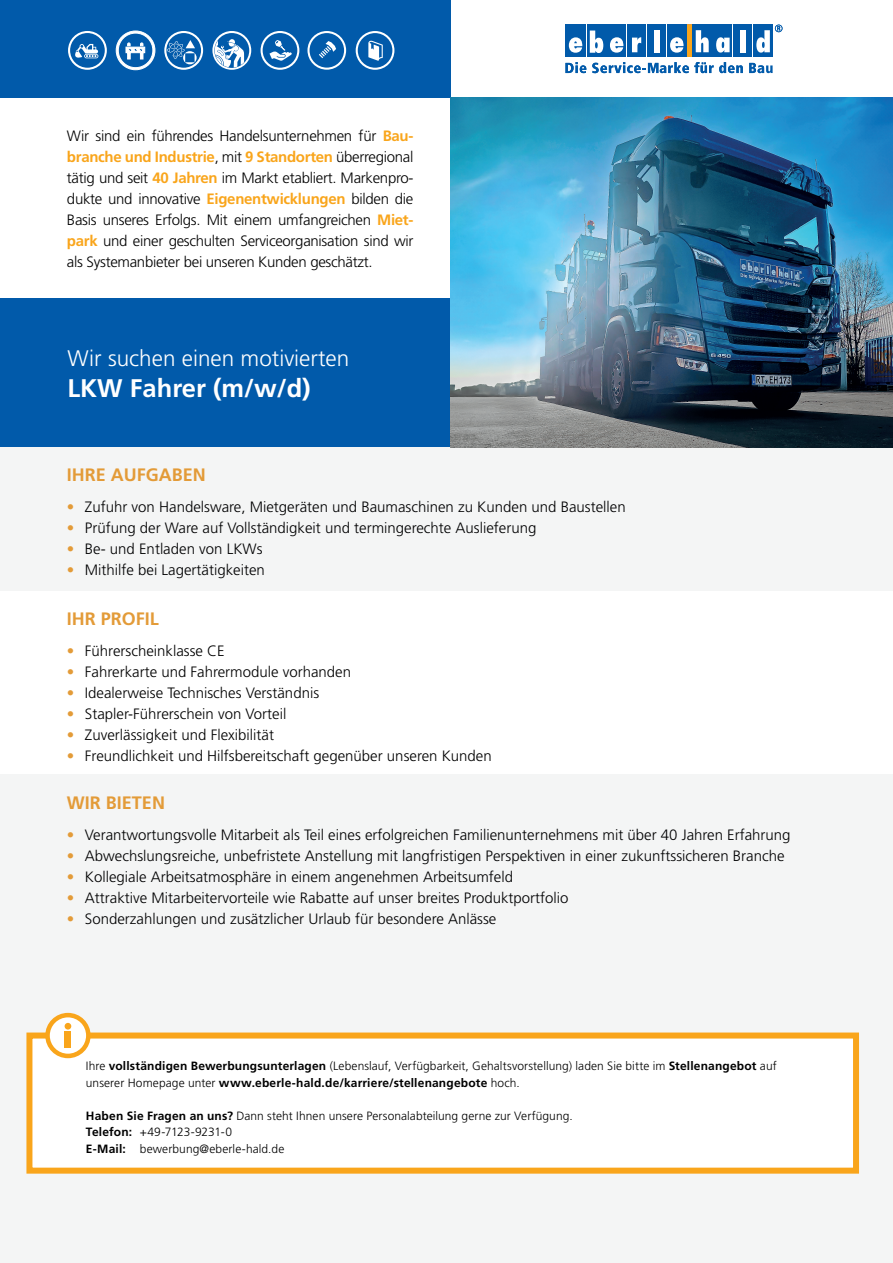
<style>
.page{position:relative;width:893px;height:1263px;background:#fff}
.page>*{position:absolute;margin:0;border:0;box-sizing:border-box;transform-origin:0 0}
.t1{font:700 25.5px "Frutiger LT Std";color:#fff}
.t2{font:300 22.5px "Frutiger LT Std";color:#fff}
.t3{font:700 18px "Frutiger LT Std";color:#e39b38}
.t4{font:300 15px/21px "Frutiger LT Std";color:#000001;text-align:justify}
.t5{font:300 12px/16.5px "Frutiger LT Std";letter-spacing:.005em;color:#000001}
.s1{font-weight:700;color:#f9a51b}
.s2{color:#e39b38}
.s3{font-weight:700}
</style>
<div class="page">
<div style="left:0;top:0;width:451px;height:98px;background:#015aaa"></div>
<svg style="left:587px;top:25px;width:19px;height:32px"></svg>
<svg style="left:590px;top:31px;width:13px;height:22px"></svg>
<div style="left:647px;top:25px;width:19px;height:32px;background:#015aaa"></div>
<div style="left:654px;top:30px;width:5px;height:22px;background:#fff"></div>
<div style="left:627px;top:25px;width:19px;height:32px;background:#015aaa"></div>
<svg style="left:632px;top:37px;width:9px;height:15px"></svg>
<div style="left:686px;top:25px;width:6px;height:32px;background:#f9a51b"></div>
<div style="left:734px;top:25px;width:18px;height:32px;background:#015aaa"></div>
<div style="left:740px;top:30px;width:6px;height:22px;background:#fff"></div>
<div style="left:692px;top:25px;width:20px;height:32px;background:#015aaa"></div>
<svg style="left:696px;top:30px;width:13px;height:22px"></svg>
<div style="left:713px;top:25px;width:19px;height:32px;background:#015aaa"></div>
<div style="left:753px;top:25px;width:20px;height:32px;background:#015aaa"></div>
<svg style="left:716px;top:37px;width:14px;height:16px"></svg>
<div style="left:565px;top:25px;width:21px;height:32px;background:#015aaa"></div>
<svg style="left:569px;top:37px;width:13px;height:16px"></svg>
<div style="left:607px;top:25px;width:19px;height:32px;background:#015aaa"></div>
<svg style="left:610px;top:37px;width:13px;height:16px"></svg>
<div style="left:667px;top:25px;width:19px;height:32px;background:#015aaa"></div>
<svg style="left:670px;top:37px;width:13px;height:16px"></svg>
<svg style="left:565px;top:62px;width:21px;height:11px"></svg>
<svg style="left:592px;top:62px;width:181px;height:11px"></svg>
<svg style="left:756px;top:25px;width:26px;height:28px"></svg>
<svg style="left:116px;top:31px;width:39px;height:39px"></svg>
<svg style="left:68px;top:31px;width:39px;height:39px"></svg>
<svg style="left:164px;top:31px;width:39px;height:39px"></svg>
<svg style="left:212px;top:31px;width:39px;height:39px"></svg>
<svg style="left:261px;top:31px;width:38px;height:39px"></svg>
<svg style="left:307px;top:31px;width:39px;height:39px"></svg>
<svg style="left:356px;top:31px;width:38px;height:39px"></svg>
<div style="left:0;top:447px;width:893px;height:143px;background:#f4f5f5"></div>
<div style="left:0;top:775px;width:893px;height:488px;background:#f4f5f5"></div>
<div style="left:0;top:299px;width:450px;height:148px;background:#015aaa"></div>
<div style="left:26px;top:1032px;width:833px;height:141px;background:#fff;border:6px solid #f9a51b"></div>
<svg style="left:45px;top:1013px;width:46px;height:45px"></svg>
<div style="left:50px;top:1017px;width:36px;height:37px;background:#fff;border-radius:50%"></div>
<div style="left:65px;top:1031px;width:6px;height:17px;background:#f9a51b"></div>
<svg style="left:65px;top:1023px;width:6px;height:6px"></svg>
<img style="left:450px;top:98px;width:443px;height:349px">
<p class="t4" style="left:67px;top:125px;width:348px">Wir sind ein führendes Handelsunternehmen für <span class="s1">Bau&shy;branche und Industrie</span>, mit <span class="s1">9 Standorten</span> überregional tätig und seit <span class="s1">40 Jahren</span> im Markt etabliert. Markenpro&shy;dukte und innovative <span class="s1">Eigenentwicklungen</span> bilden die Basis unseres Erfolgs. Mit einem umfangreichen <span class="s1">Miet&shy;park</span> und einer geschulten Serviceorganisation sind wir als Systemanbieter bei unseren Kunden geschätzt.</p>
<h2 class="t2" style="left:68px;top:345px;width:283px">Wir suchen einen motivierten</h2>
<h1 class="t1" style="left:68px;top:373px;width:245px">LKW Fahrer (m/w/d)</h1>
<p class="t3" style="left:67px;top:465px;width:140px">IHRE AUFGABEN</p>
<p class="t4" style="left:67px;top:497px;width:560px"><span class="s2">•</span> Zufuhr von Handelsware, Mietgeräten und Baumaschinen zu Kunden und Baustellen</p>
<p class="t4" style="left:67px;top:518px;width:471px"><span class="s2">•</span> Prüfung der Ware auf Vollständigkeit und termingerechte Auslieferung</p>
<p class="t4" style="left:67px;top:539px;width:197px"><span class="s2">•</span> Be- und Entladen von LKWs</p>
<p class="t4" style="left:67px;top:560px;width:199px"><span class="s2">•</span> Mithilfe bei Lagertätigkeiten</p>
<p class="t3" style="left:67px;top:608px;width:94px">IHR PROFIL</p>
<p class="t4" style="left:67px;top:640px;width:159px"><span class="s2">•</span> Führerscheinklasse CE</p>
<p class="t4" style="left:67px;top:661px;width:286px"><span class="s2">•</span> Fahrerkarte und Fahrermodule vorhanden</p>
<p class="t4" style="left:67px;top:682px;width:254px"><span class="s2">•</span> Idealerweise Technisches Verständnis</p>
<p class="t4" style="left:67px;top:703px;width:221px"><span class="s2">•</span> Stapler-Führerschein von Vorteil</p>
<p class="t4" style="left:67px;top:724px;width:209px"><span class="s2">•</span> Zuverlässigkeit und Flexibilität</p>
<p class="t4" style="left:67px;top:745px;width:426px"><span class="s2">•</span> Freundlichkeit und Hilfsbereitschaft gegenüber unseren Kunden</p>
<p class="t3" style="left:67px;top:792px;width:100px">WIR BIETEN</p>
<p class="t4" style="left:67px;top:824px;width:725px"><span class="s2">•</span> Verantwortungsvolle Mitarbeit als Teil eines erfolgreichen Familienunternehmens mit über 40 Jahren Erfahrung</p>
<p class="t4" style="left:67px;top:845px;width:719px"><span class="s2">•</span> Abwechslungsreiche, unbefristete Anstellung mit langfristigen Perspektiven in einer zukunftssicheren Branche</p>
<p class="t4" style="left:67px;top:866px;width:448px"><span class="s2">•</span> Kollegiale Arbeitsatmosphäre in einem angenehmen Arbeitsumfeld</p>
<p class="t4" style="left:67px;top:887px;width:503px"><span class="s2">•</span> Attraktive Mitarbeitervorteile wie Rabatte auf unser breites Produktportfolio</p>
<p class="t4" style="left:67px;top:908px;width:431px"><span class="s2">•</span> Sonderzahlungen und zusätzlicher Urlaub für besondere Anlässe</p>
<p class="t5" style="left:86px;top:1058px;width:692px">Ihre <span class="s3">vollständigen Bewerbungsunterlagen</span> (Lebenslauf, Verfügbarkeit, Gehaltsvorstellung) laden Sie bitte im <span class="s3">Stellenangebot</span> auf unserer Homepage unter <span class="s3">www.eberle-hald.de/karriere/stellenangebote</span> hoch.</p>
<p class="t5" style="left:86px;top:1107px;width:488px"><span class="s3">Haben Sie Fragen an uns?</span> Dann steht Ihnen unsere Personalabteilung gerne zur Verfügung.<br><span class="s3">Telefon:</span> +49-7123-9231-0<br><span class="s3">E-Mail:</span> bewerbung@eberle-hald.de</p>
</div>
